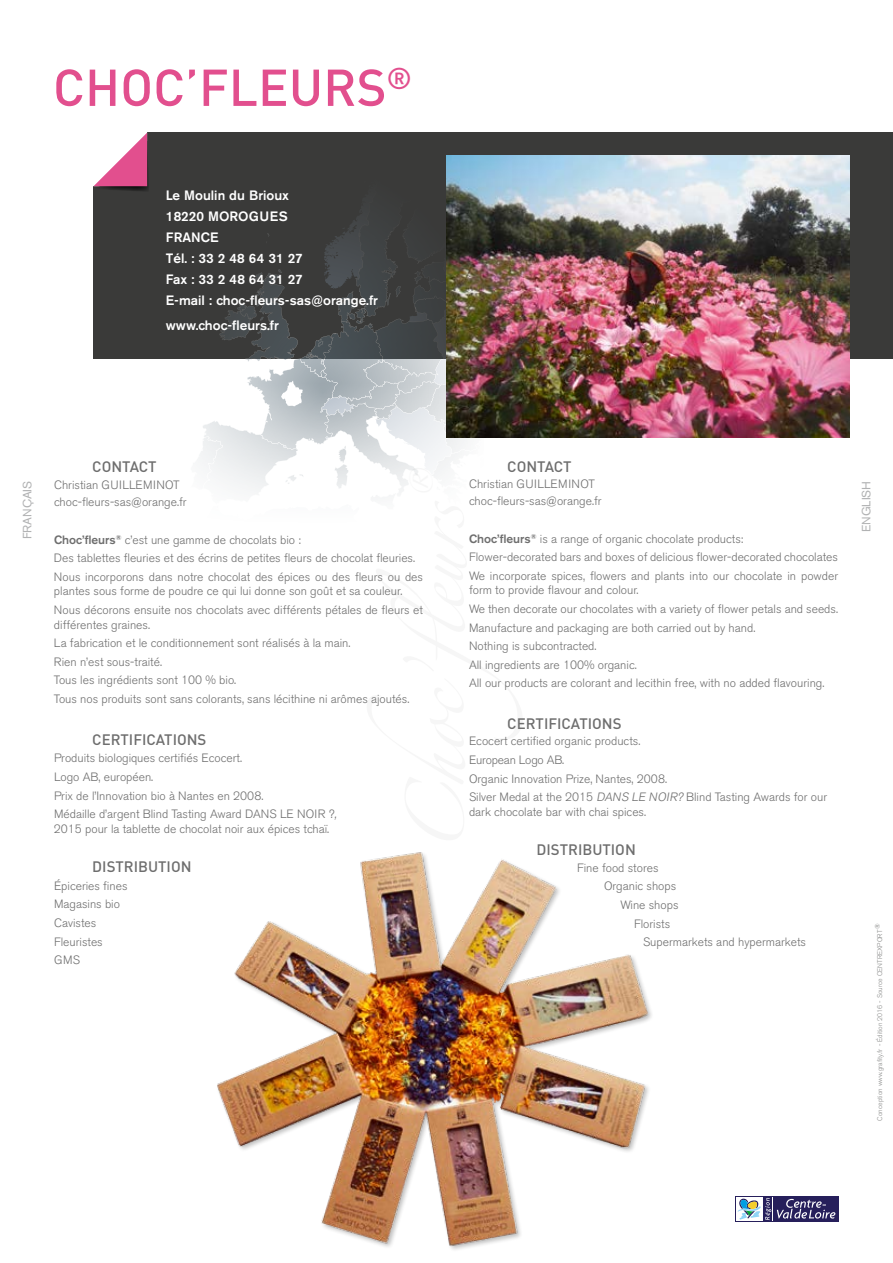
<style>
.page{position:relative;width:893px;height:1263px;background:#fff}
.page>*{position:absolute;margin:0;border:0;box-sizing:border-box;transform-origin:0 0}
.t1{font:500 51px "DIN";color:#e24f8e}
.t2{font:500 15px "DIN";color:#6e6e6e}
.t3{font:500 13.5px/21px "Akzidenz Grotesk BE";color:#fff}
.t4{font:300 12px/18.6px "Akzidenz Grotesk BE";color:#6e6e6e}
.t5{font:12px "Akzidenz Grotesk BE";color:#b1b2b3}
.t6{font:300 6.75px "Akzidenz Grotesk BE";color:#868786}
.s1{font-weight:500}
.s2{font-style:italic}
</style>
<div class="page">
<div style="left:94px;top:133px;width:799px;height:226px;background:#3a3a39"></div>
<svg style="left:93px;top:132px;width:56px;height:60px;background:#d899b4"></svg>
<svg style="left:198px;top:212px;width:286px;height:285px"></svg>
<div style="left:735px;top:1196px;width:104px;height:26px;background:#261f5b"></div>
<svg style="left:743px;top:1197px;width:92px;height:24px"></svg>
<img style="left:217px;top:852px;width:526px;height:398px">
<img style="left:446px;top:155px;width:404px;height:282px">
<h1 class="t1" style="left:53px;top:55px;width:361px">CHOC’FLEURS<sup>®</sup></h1>
<p class="t3" style="left:166px;top:185px;width:214px">Le Moulin du Brioux<br>18220 MOROGUES<br>FRANCE<br>Tél. : 33 2 48 64 31 27<br>Fax : 33 2 48 64 31 27<br>E-mail : choc-fleurs-sas@orange.fr</p>
<p class="t3" style="left:166px;top:315px;width:115px">www.choc-fleurs.fr</p>
<p class="t2" style="left:92px;top:457px;width:66px">CONTACT</p>
<p class="t4" style="left:54px;top:477px;width:134px;line-height:16.5px">Christian GUILLEMINOT choc-fleurs-sas@orange.fr</p>
<p class="t4" style="left:54px;top:531px;width:370px"><span class="s1">Choc’fleurs</span><sup>®</sup> c’est une gamme de chocolats bio :<br>Des tablettes fleuries et des écrins de petites fleurs de chocolat fleuries.<br>Nous incorporons dans notre chocolat des épices ou des fleurs ou des</p>
<p class="t4" style="left:54px;top:582px;width:371px">plantes sous forme de poudre ce qui lui donne son goût et sa couleur.<br>Nous décorons ensuite nos chocolats avec différents pétales de fleurs et</p>
<p class="t4" style="left:54px;top:615px;width:357px">différentes graines.<br>La fabrication et le conditionnement sont réalisés à la main.<br>Rien n’est sous-traité.<br>Tous les ingrédients sont 100 % bio.<br>Tous nos produits sont sans colorants, sans lécithine ni arômes ajoutés.</p>
<p class="t2" style="left:92px;top:729px;width:116px">CERTIFICATIONS</p>
<p class="t4" style="left:54px;top:749px;width:287px">Produits biologiques certifiés Ecocert.<br>Logo AB, européen.<br>Prix de l’Innovation bio à Nantes en 2008.<br>Médaille d’argent Blind Tasting Award DANS LE NOIR ?<span class="s2">,</span></p>
<p class="t4" style="left:54px;top:819px;width:277px">2015 pour la tablette de chocolat noir aux épices tchaï.</p>
<p class="t2" style="left:92px;top:857px;width:101px">DISTRIBUTION</p>
<p class="t4" style="left:54px;top:876px;width:75px">Épiceries fines<br>Magasins bio<br>Cavistes<br>Fleuristes<br>GMS</p>
<p class="t2" style="left:507px;top:457px;width:66px">CONTACT</p>
<p class="t4" style="left:469px;top:476px;width:134px;line-height:16.5px">Christian GUILLEMINOT choc-fleurs-sas@orange.fr</p>
<p class="t4" style="left:469px;top:529px;width:371px"><span class="s1">Choc’fleurs</span><sup>®</sup> is a range of organic chocolate products:<br>Flower-decorated bars and boxes of delicious flower-decorated chocolates<br>We incorporate spices, flowers and plants into our chocolate in powder</p>
<p class="t4" style="left:469px;top:581px;width:370px">form to provide flavour and colour.<br>We then decorate our chocolates with a variety of flower petals and seeds.<br>Manufacture and packaging are both carried out by hand.<br>Nothing is subcontracted.<br>All ingredients are 100% organic.<br>All our products are colorant and lecithin free, with no added flavouring.</p>
<p class="t2" style="left:507px;top:714px;width:116px">CERTIFICATIONS</p>
<p class="t4" style="left:469px;top:732px;width:360px">Ecocert certified organic products.<br>European Logo AB.<br>Organic Innovation Prize, Nantes, 2008.<br>Silver Medal at the 2015 <span class="s2">DANS LE NOIR?</span> Blind Tasting Awards for our</p>
<p class="t4" style="left:469px;top:802px;width:179px">dark chocolate bar with chai spices.</p>
<p class="t2" style="left:536px;top:840px;width:101px">DISTRIBUTION</p>
<p class="t4" style="left:577px;top:858px;width:83px">Fine food stores</p>
<p class="t4" style="left:604px;top:877px;width:74px">Organic shops</p>
<p class="t4" style="left:620px;top:896px;width:60px">Wine shops</p>
<p class="t4" style="left:634px;top:914px;width:38px">Florists</p>
<p class="t4" style="left:643px;top:933px;width:165px">Supermarkets and hypermarkets</p>
<p class="t5" style="left:20px;top:539px;width:60px;rotate:-90deg">FRANÇAIS</p>
<p class="t5" style="left:859px;top:532px;width:53px;rotate:-90deg">ENGLISH</p>
<p class="t6" style="left:876px;top:1121px;width:198px;rotate:-90deg">Conception www.grafity.fr - Édition 2016 - Source CENTREXPORT®</p>
</div>
